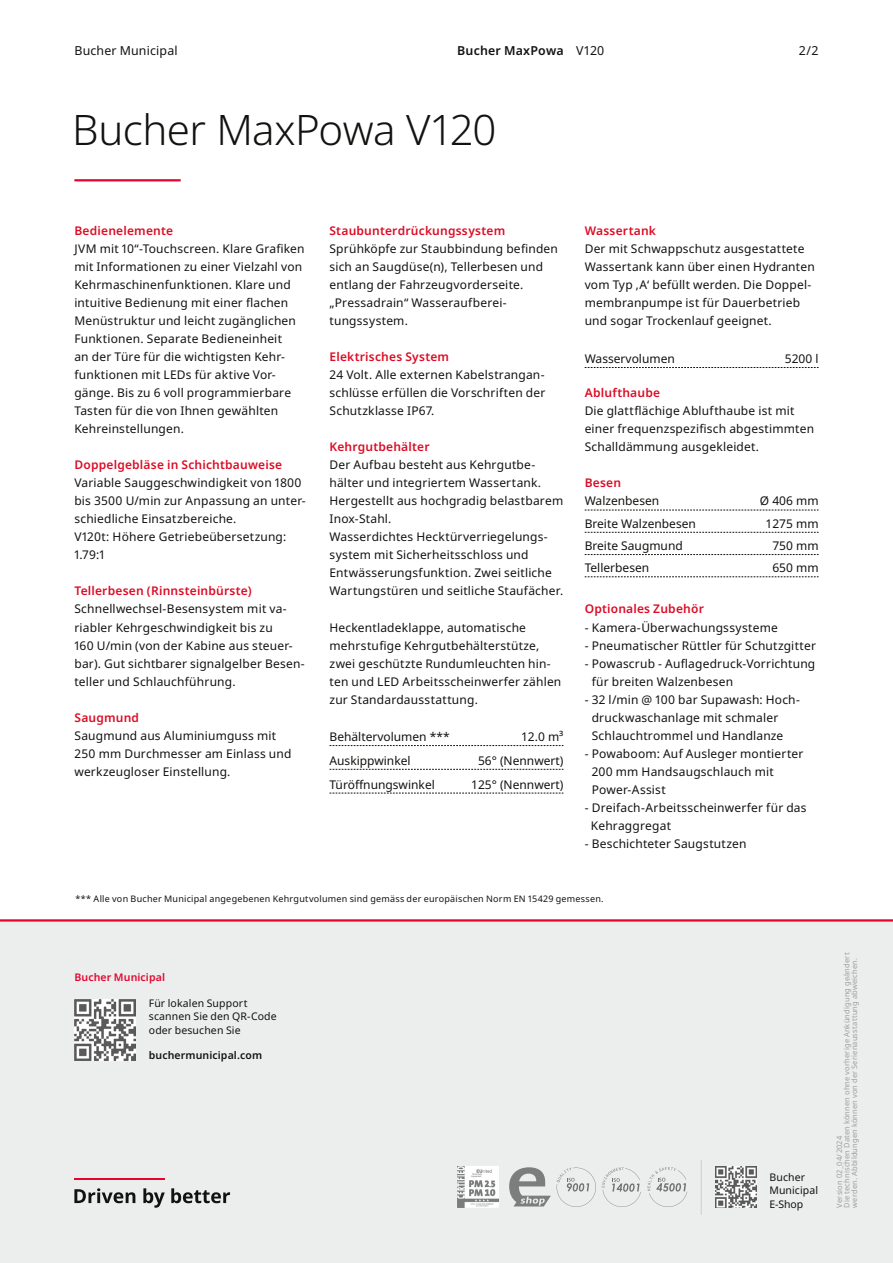
<style>
.page{position:relative;width:893px;height:1263px;background:#fff}
.page>*{position:absolute;margin:0;border:0;box-sizing:border-box;transform-origin:0 0}
.Title_28_30pt{font:300 42px "Noto Sans";letter-spacing:-.015em;color:#121310}
.t1{font:600 12.3px "Noto Sans";letter-spacing:.015em;color:#121310}
.Header_left_8_25_12pt{font:12.3px "Noto Sans";letter-spacing:.015em;color:#121310}
.Header_right_8_25_12pt{font:12.3px "Noto Sans";color:#121310}
.Copy_small_8_12pt_left{font:12px/18px "Noto Sans";letter-spacing:.015em;color:#121310}
.Subtitle_small_8_12pt{font:600 12px "Noto Sans";letter-spacing:.015em;color:#dc0c26}
.table_lines{font:12px "Noto Sans";color:#121310}
.Text_7_9pt{font:10.5px/13.5px "Noto Sans";letter-spacing:.01em;color:#121310}
.Text_7_9pt-2{font:600 10.5px "Noto Sans";letter-spacing:.01em;color:#121310}
.contact_info_header_7_9{font:600 10.5px "Noto Sans";letter-spacing:.01em;color:#e4042d}
.Copy_small_8_12pt_left-2{font:9px "Noto Sans";letter-spacing:.025em;color:#121310}
.Text_5_5_disclaimer_only{font:7.5px/7.5px "Noto Sans";letter-spacing:.02em;color:#9e9f9f}
.s1{font-weight:400}
</style>
<div class="page">
<div style="left:0;top:919px;width:893px;height:344px;background:#eceded"></div>
<hr style="left:74px;top:179px;width:107px;height:2px;background:#e4042d">
<hr style="left:0;top:919px;width:893px;height:2px;background:#e4042d">
<img style="left:715px;top:1167px;width:42px;height:41px">
<img style="left:457px;top:1167px;width:41px;height:41px">
<svg style="left:509px;top:1167px;width:42px;height:39px"></svg>
<svg style="left:557px;top:1167px;width:39px;height:40px"></svg>
<svg style="left:602px;top:1167px;width:39px;height:40px"></svg>
<svg style="left:647px;top:1167px;width:40px;height:40px"></svg>
<hr style="left:701px;top:1160px;width:1px;height:55px;background:#d0d1d1">
<svg style="left:74px;top:1188px;width:61px;height:15px"></svg>
<svg style="left:143px;top:1188px;width:22px;height:20px"></svg>
<svg style="left:171px;top:1188px;width:59px;height:15px"></svg>
<hr style="left:74px;top:1178px;width:91px;height:2px;background:#e4042d">
<svg style="left:330px;top:745px;width:233px;height:1px"></svg>
<svg style="left:330px;top:769px;width:233px;height:1px"></svg>
<svg style="left:330px;top:793px;width:233px;height:1px"></svg>
<svg style="left:585px;top:367px;width:234px;height:1px"></svg>
<svg style="left:585px;top:510px;width:234px;height:1px"></svg>
<svg style="left:585px;top:532px;width:234px;height:1px"></svg>
<svg style="left:585px;top:554px;width:234px;height:1px"></svg>
<svg style="left:585px;top:576px;width:234px;height:1px"></svg>
<img style="left:74px;top:999px;width:62px;height:61px">
<p class="Header_left_8_25_12pt" style="left:74px;top:42px;width:105px">Bucher Municipal</p>
<p class="Header_right_8_25_12pt" style="left:799px;top:42px;width:21px">2/2</p>
<p class="t1" style="left:457px;top:42px;width:149px">Bucher MaxPowa <span class="s1">V120</span></p>
<p class="Title_28_30pt" style="left:72px;top:101px;width:426px">Bucher MaxPowa V120</p>
<p class="Subtitle_small_8_12pt" style="left:74px;top:223px;width:100px">Bedienelemente</p>
<p class="Copy_small_8_12pt_left" style="left:74px;top:240px;width:232px">JVM mit 10“-Touchscreen. Klare Grafiken mit Informationen zu einer Vielzahl von Kehrmaschinenfunktionen. Klare und intuitive Bedienung mit einer flachen Menüstruktur und leicht zugänglichen Funktionen. Separate Bedieneinheit<br>an der Türe für die wichtigsten Kehr&shy;funktionen mit LEDs für aktive Vor&shy;gänge. Bis zu 6 voll programmierbare Tasten für die von Ihnen gewählten Kehreinstellungen.</p>
<p class="Subtitle_small_8_12pt" style="left:74px;top:457px;width:209px">Doppelgebläse in Schichtbauweise</p>
<p class="Copy_small_8_12pt_left" style="left:74px;top:474px;width:233px">Variable Sauggeschwindigkeit von 1800 bis 3500 U/min zur Anpassung an unter&shy;schiedliche Einsatzbereiche.</p>
<p class="Copy_small_8_12pt_left" style="left:74px;top:528px;width:213px">V120t: Höhere Getriebeübersetzung:<br>1.79:1</p>
<p class="Subtitle_small_8_12pt" style="left:74px;top:583px;width:179px">Tellerbesen (Rinnsteinbürste)</p>
<p class="Copy_small_8_12pt_left" style="left:74px;top:600px;width:232px">Schnellwechsel-Besensystem mit va&shy;riabler Kehrgeschwindigkeit bis zu<br>160 U/min (von der Kabine aus steuer&shy;bar). Gut sichtbarer signalgelber Besen&shy;teller und Schlauchführung.</p>
<p class="Subtitle_small_8_12pt" style="left:74px;top:709px;width:66px">Saugmund</p>
<p class="Copy_small_8_12pt_left" style="left:74px;top:726px;width:219px">Saugmund aus Aluminiumguss mit<br>250 mm Durchmesser am Einlass und werkzeugloser Einstellung.</p>
<p class="Subtitle_small_8_12pt" style="left:330px;top:223px;width:177px">Staubunterdrückungssystem</p>
<p class="Copy_small_8_12pt_left" style="left:330px;top:240px;width:230px">Sprühköpfe zur Staubbindung befinden sich an Saugdüse(n), Tellerbesen und entlang der Fahrzeugvorderseite.</p>
<p class="Copy_small_8_12pt_left" style="left:330px;top:294px;width:179px">„Pressadrain“ Wasseraufberei-</p>
<p class="Copy_small_8_12pt_left" style="left:330px;top:312px;width:80px">tungssystem.</p>
<p class="Subtitle_small_8_12pt" style="left:330px;top:349px;width:121px">Elektrisches System</p>
<p class="Copy_small_8_12pt_left" style="left:330px;top:366px;width:217px;text-align:justify">24 Volt. Alle externen Kabelstrangan&shy;schlüsse erfüllen die Vorschriften der Schutzklasse IP67.</p>
<p class="Subtitle_small_8_12pt" style="left:330px;top:439px;width:102px">Kehrgutbehälter</p>
<p class="Copy_small_8_12pt_left" style="left:330px;top:456px;width:235px">Der Aufbau besteht aus Kehrgutbe&shy;hälter und integriertem Wassertank.<br>Hergestellt aus hochgradig belastbarem<br>Inox-Stahl.</p>
<p class="Copy_small_8_12pt_left" style="left:330px;top:528px;width:235px">Wasserdichtes Hecktürverriegelungs&shy;system mit Sicherheitsschloss und Entwässerungsfunktion. Zwei seitliche Wartungstüren und seitliche Staufächer.</p>
<p class="Copy_small_8_12pt_left" style="left:330px;top:618px;width:233px">Heckentladeklappe, automatische mehrstufige Kehrgutbehälterstütze, zwei geschützte Rundumleuchten hin&shy;ten und LED Arbeitsscheinwerfer zählen zur Standardausstattung.</p>
<p class="table_lines" style="left:330px;top:728px;width:122px">Behältervolumen ***</p>
<p class="table_lines" style="left:521px;top:728px;width:44px">12.0 m³</p>
<p class="table_lines" style="left:330px;top:752px;width:83px">Auskippwinkel</p>
<p class="table_lines" style="left:478px;top:752px;width:87px">56° (Nennwert)</p>
<p class="table_lines" style="left:330px;top:776px;width:107px">Türöffnungswinkel</p>
<p class="table_lines" style="left:471px;top:776px;width:94px">125° (Nennwert)</p>
<p class="Subtitle_small_8_12pt" style="left:585px;top:223px;width:73px">Wassertank</p>
<p class="Copy_small_8_12pt_left" style="left:585px;top:240px;width:232px">Der mit Schwappschutz ausgestattete Wassertank kann über einen Hydranten vom Typ ‚A‘ befüllt werden. Die Doppel&shy;membranpumpe ist für Dauerbetrieb und sogar Trockenlauf geeignet.</p>
<p class="table_lines" style="left:585px;top:350px;width:92px">Wasservolumen</p>
<p class="table_lines" style="left:785px;top:350px;width:35px">5200 l</p>
<p class="Subtitle_small_8_12pt" style="left:585px;top:385px;width:77px">Ablufthaube</p>
<p class="Copy_small_8_12pt_left" style="left:585px;top:402px;width:231px">Die glattflächige Ablufthaube ist mit einer frequenzspezifisch abgestimmten<br>Schalldämmung ausgekleidet.</p>
<p class="Subtitle_small_8_12pt" style="left:585px;top:475px;width:38px">Besen</p>
<p class="table_lines" style="left:585px;top:493px;width:76px">Walzenbesen</p>
<p class="table_lines" style="left:760px;top:493px;width:60px">Ø 406 mm</p>
<p class="table_lines" style="left:585px;top:515px;width:113px">Breite Walzenbesen</p>
<p class="table_lines" style="left:765px;top:515px;width:55px">1275 mm</p>
<p class="table_lines" style="left:585px;top:537px;width:100px">Breite Saugmund</p>
<p class="table_lines" style="left:772px;top:537px;width:48px">750 mm</p>
<p class="table_lines" style="left:585px;top:559px;width:66px">Tellerbesen</p>
<p class="table_lines" style="left:772px;top:559px;width:48px">650 mm</p>
<p class="Subtitle_small_8_12pt" style="left:585px;top:601px;width:121px">Optionales Zubehör</p>
<p class="Copy_small_8_12pt_left" style="left:585px;top:618px;width:195px">- Kamera-Überwachungssysteme</p>
<p class="Copy_small_8_12pt_left" style="left:585px;top:636px;width:233px">- Pneumatischer Rüttler für Schutzgitter</p>
<p class="Copy_small_8_12pt_left" style="left:592px;top:654px;width:225px;text-indent:-7px">- Powascrub - Auflagedruck-Vorrichtung für breiten Walzenbesen</p>
<p class="Copy_small_8_12pt_left" style="left:592px;top:690px;width:210px;text-indent:-7px">- 32 l/min @ 100 bar Supawash: Hoch&shy;druckwaschanlage mit schmaler<br>Schlauchtrommel und Handlanze</p>
<p class="Copy_small_8_12pt_left" style="left:592px;top:744px;width:213px;text-indent:-7px">- Powaboom: Auf Ausleger montierter<br>200 mm Handsaugschlauch mit<br>Power-Assist</p>
<p class="Copy_small_8_12pt_left" style="left:591px;top:798px;width:217px;text-indent:-6px">- Dreifach-Arbeitsscheinwerfer für das<br>Kehraggregat</p>
<p class="Copy_small_8_12pt_left" style="left:585px;top:834px;width:163px">- Beschichteter Saugstutzen</p>
<p class="Copy_small_8_12pt_left-2" style="left:75px;top:892px;width:530px">*** Alle von Bucher Municipal angegebenen Kehrgutvolumen sind gemäss der europäischen Norm EN 15429 gemessen.</p>
<p class="contact_info_header_7_9" style="left:74px;top:970px;width:92px">Bucher Municipal</p>
<p class="Text_7_9pt" style="left:149px;top:996px;width:100px">Für lokalen Support</p>
<p class="Text_7_9pt" style="left:149px;top:1010px;width:129px">scannen Sie den QR-Code</p>
<p class="Text_7_9pt" style="left:149px;top:1023px;width:93px">oder besuchen Sie</p>
<p class="Text_7_9pt-2" style="left:149px;top:1048px;width:115px">buchermunicipal.com</p>
<p class="Text_7_9pt" style="left:769px;top:1170px;width:50px">Bucher<br>Municipal<br>E-Shop</p>
<p class="Text_5_5_disclaimer_only" style="left:843px;top:1208px;width:257px;rotate:-90deg">Die technischen Daten können ohne vorherige Ankündigung geändert werden. Abbildungen können von der Serienausstattung abweichen.</p>
<p class="Text_5_5_disclaimer_only" style="left:836px;top:1208px;width:73px;rotate:-90deg">Version 02_04/2024</p>
</div>
